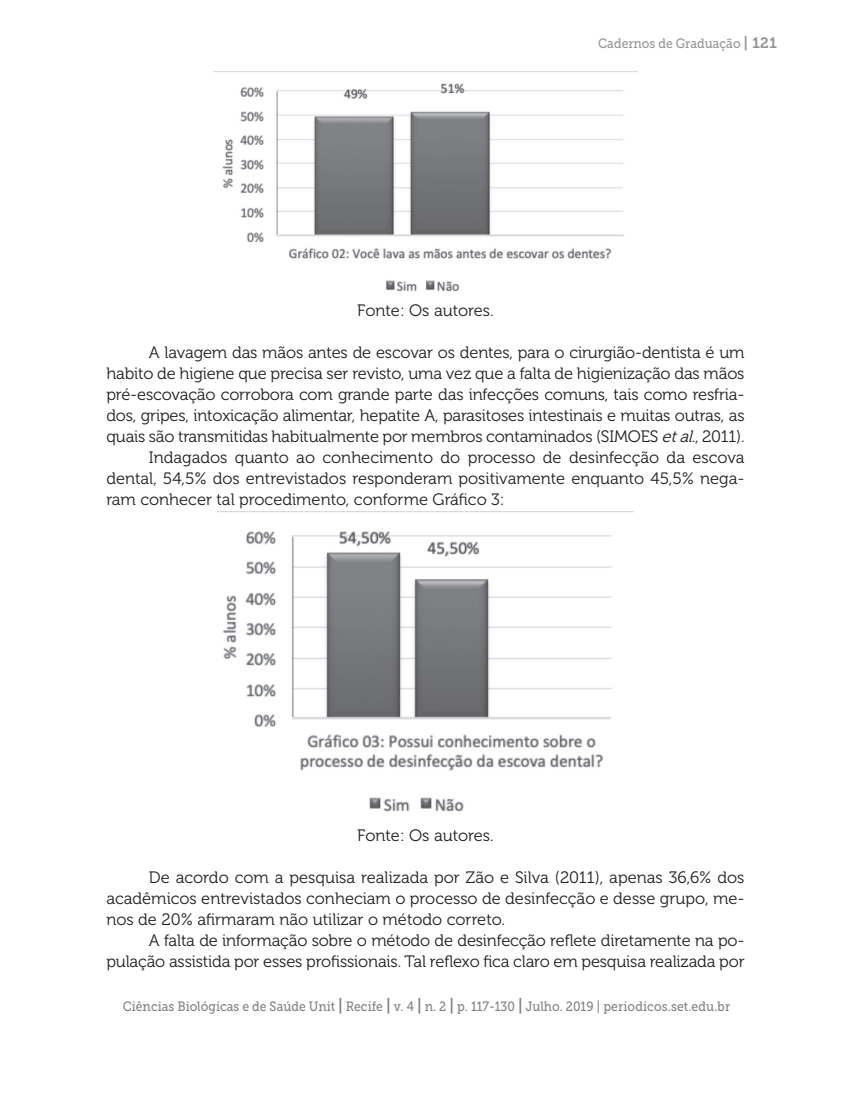
<style>
.page{position:relative;width:851px;height:1106px;background:#fff}
.page>*{position:absolute;margin:0;border:0;box-sizing:border-box;transform-origin:0 0}
.t1{font:16.5px/21px "Museo 300";letter-spacing:-.01em;color:#231f20;text-align:justify}
.t2{font:13.5px "Museo Slab 500";color:#808285;scale:.9 1}
.t3{font:13.5px "Museo Slab 500";color:#939598;scale:.9 1}
.s1{font-family:"Museo 700";font-size:15px}
.s2{font-style:italic}
.s3{font-family:"Museo 700";font-size:16.5px}
</style>
<div class="page">
<img style="left:222px;top:83px;width:402px;height:209px">
<img style="left:222px;top:531px;width:390px;height:281px">
<p class="t3" style="left:598px;top:36px;width:200px">Cadernos de Graduação <span class="s1">| 121</span></p>
<p class="t1" style="left:357px;top:300px;width:138px">Fonte: Os autores.</p>
<p class="t1" style="left:149px;top:342px;width:597px">A lavagem das mãos antes de escovar os dentes, para o cirurgião-dentista é um</p>
<p class="t1" style="left:106px;top:363px;width:639px">habito de higiene que precisa ser revisto, uma vez que a falta de higienização das mãos</p>
<p class="t1" style="left:106px;top:384px;width:639px">pré-escovação corrobora com grande parte das infecções comuns, tais como resfria-</p>
<p class="t1" style="left:106px;top:405px;width:639px">dos, gripes, intoxicação alimentar, hepatite A, parasitoses intestinais e muitas outras, as</p>
<p class="t1" style="left:106px;top:426px;width:639px">quais são transmitidas habitualmente por membros contaminados (SIMOES <span class="s2">etal</span>., 2011).</p>
<p class="t1" style="left:149px;top:447px;width:597px">Indagados quanto ao conhecimento do processo de desinfecção da escova</p>
<p class="t1" style="left:106px;top:468px;width:639px">dental, 54,5% dos entrevistados responderam positivamente enquanto 45,5% nega-</p>
<p class="t1" style="left:106px;top:489px;width:400px">ram conhecer tal procedimento, conforme Gráfico 3:</p>
<p class="t1" style="left:357px;top:825px;width:138px">Fonte: Os autores.</p>
<p class="t1" style="left:106px;top:867px;width:639px;text-indent:43px">De acordo com a pesquisa realizada por Zão e Silva (2011), apenas 36,6% dos acadêmicos entrevistados conheciam o processo de desinfecção e desse grupo, me&shy;nos de 20% afirmaram não utilizar o método correto.</p>
<p class="t1" style="left:106px;top:930px;width:639px;text-align:right">A falta de informação sobre o método de desinfecção reflete diretamente na po&shy;pulação assistida por esses profissionais. Tal reflexo fica claro em pesquisa realizada por</p>
<p class="t2" style="left:123px;top:999px;width:676px">Ciências Biológicas e de Saúde Unit <span class="s3">|</span> Recife <span class="s3">|</span> v. 4 <span class="s3">|</span> n. 2 <span class="s3">|</span> p. 117-130 <span class="s3">|</span> Julho. 2019 | periodicos.set.edu.br</p>
</div>
